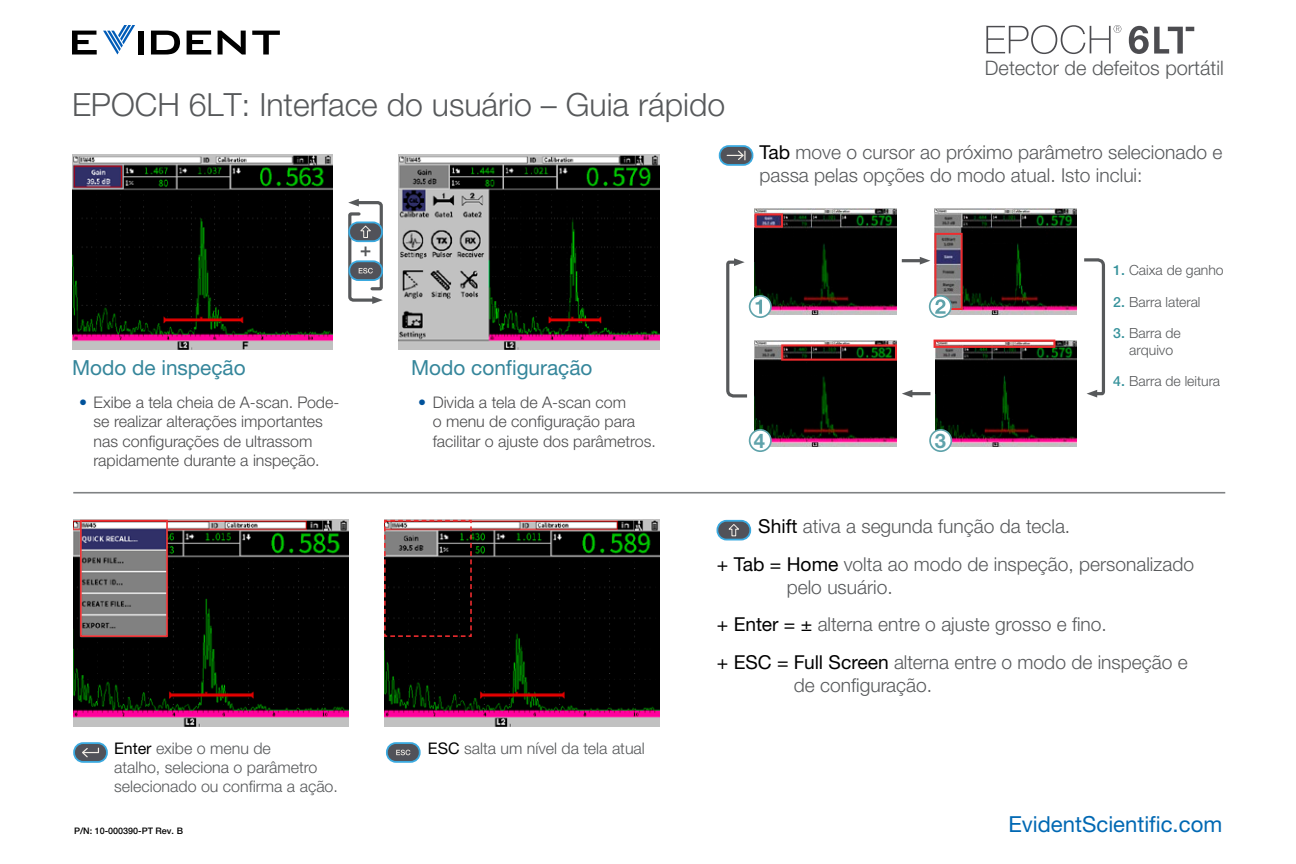
<style>
.page{position:relative;width:1296px;height:864px;background:#fff}
.page>*{position:absolute;margin:0;border:0;box-sizing:border-box;transform-origin:0 0}
.Text{font:300 32px "Helvetica Neue LTW1 G";color:#57595b}
.t1{font:22.2px "Helvetica Neue LTW1 G";color:#0068b3}
.Text-2{font:20.8px "Helvetica Neue LTW1 G";color:#35869b}
.Text-3{font:700 20.2px "Helvetica Neue LTW1 G";color:#5fa3ab}
.Text-4{font:300 20px "Helvetica Neue LTW1 G";color:#57595b}
.Text-5{font:300 19.2px/23px "Helvetica Neue LTW1 G";color:#57595b}
.t2{font:300 16px/19.2px "Helvetica Neue LTW1 G";color:#4d4d4e}
.Text-6{font:300 16px/19.2px "Helvetica Neue LTW1 G";color:#57595b}
.Text-7{font:300 14px/16.8px "Helvetica Neue LTW1 G";color:#57595b;text-align:center}
.t3{font:500 9px "Helvetica Neue LTW1 G";color:#000}
.s1{font-weight:400;color:#000}
.s2{color:#00529b}
.s3{font-weight:500;color:#36929b}
</style>
<div class="page">
<svg style="left:72px;top:31px;width:25px;height:24px"></svg>
<div style="left:139px;top:31px;width:5px;height:24px;background:#000"></div>
<svg style="left:151px;top:31px;width:29px;height:24px"></svg>
<svg style="left:187px;top:31px;width:24px;height:24px"></svg>
<svg style="left:218px;top:31px;width:28px;height:24px"></svg>
<svg style="left:252px;top:31px;width:28px;height:24px"></svg>
<svg style="left:103px;top:25px;width:32px;height:30px"></svg>
<svg style="left:1129px;top:26px;width:65px;height:28px"></svg>
<svg style="left:986px;top:25px;width:135px;height:29px"></svg>
<img style="left:72px;top:155px;width:260px;height:195px">
<img style="left:73px;top:520px;width:275px;height:207px">
<img style="left:755px;top:209px;width:141px;height:106px">
<img style="left:755px;top:341px;width:141px;height:106px">
<img style="left:399px;top:155px;width:260px;height:195px">
<img style="left:384px;top:520px;width:275px;height:207px">
<div style="left:74px;top:743px;width:33px;height:19px;background:#515259;border-radius:9px"></div>
<div style="left:73px;top:742px;width:35px;height:21px;border:2px solid #3aa9df;border-radius:9px"></div>
<svg style="left:82px;top:748px;width:17px;height:9px"></svg>
<div style="left:387px;top:743px;width:33px;height:19px;background:#515259;border-radius:9px"></div>
<div style="left:386px;top:742px;width:35px;height:21px;border:2px solid #3aa9df;border-radius:9px"></div>
<svg style="left:396px;top:750px;width:14px;height:5px"></svg>
<div style="left:717px;top:521px;width:33px;height:19px;background:#515259;border-radius:9px"></div>
<div style="left:717px;top:520px;width:34px;height:20px;border:2px solid #3aa9df;border-radius:9px"></div>
<svg style="left:728px;top:524px;width:11px;height:13px"></svg>
<div style="left:720px;top:146px;width:33px;height:19px;background:#515259;border-radius:9px"></div>
<div style="left:719px;top:145px;width:34px;height:21px;border:2px solid #3aa9df;border-radius:9px"></div>
<svg style="left:727px;top:151px;width:19px;height:9px"></svg>
<img style="left:935px;top:209px;width:141px;height:106px">
<img style="left:935px;top:341px;width:141px;height:106px">
<div style="left:930px;top:430px;width:21px;height:21px;background:#fff;border-radius:50%"></div>
<div style="left:929px;top:429px;width:23px;height:23px;border:2px solid #5fa3ab;border-radius:50%"></div>
<div style="left:750px;top:296px;width:21px;height:21px;background:#fff;border-radius:50%"></div>
<div style="left:749px;top:295px;width:23px;height:23px;border:2px solid #5fa3ab;border-radius:50%"></div>
<svg style="left:756px;top:300px;width:6px;height:14px"></svg>
<div style="left:750px;top:430px;width:21px;height:21px;background:#fff;border-radius:50%"></div>
<div style="left:749px;top:429px;width:23px;height:23px;border:2px solid #5fa3ab;border-radius:50%"></div>
<hr style="left:73px;top:492px;width:1152px;height:2px;background:#7f8284">
<div style="left:80px;top:520px;width:88px;height:117px;border:2px solid #ee2c2f"></div>
<svg style="left:384px;top:519px;width:89px;height:119px;background:#2e2424"></svg>
<svg style="left:726px;top:258px;width:24px;height:140px"></svg>
<svg style="left:1084px;top:258px;width:21px;height:140px"></svg>
<hr style="left:902px;top:259px;width:19px;height:3px;background:#57595b">
<svg style="left:920px;top:257px;width:10px;height:8px"></svg>
<hr style="left:912px;top:392px;width:18px;height:3px;background:#57595b">
<svg style="left:902px;top:390px;width:10px;height:8px"></svg>
<div style="left:934px;top:233px;width:29px;height:77px;border:2px solid #ee2c2f"></div>
<div style="left:755px;top:213px;width:28px;height:15px;border:2px solid #ee2c2f"></div>
<div style="left:781px;top:344px;width:116px;height:17px;border:2px solid #ee2c2f"></div>
<div style="left:934px;top:340px;width:121px;height:8px;border:2px solid #ee2c2f"></div>
<svg style="left:930px;top:296px;width:21px;height:21px"></svg>
<div style="left:929px;top:295px;width:23px;height:23px;border:2px solid #5fa3ab;border-radius:50%"></div>
<svg style="left:935px;top:299px;width:11px;height:15px"></svg>
<svg style="left:348px;top:199px;width:35px;height:105px"></svg>
<p class="Text" style="left:72px;top:86px;width:655px">EPOCH 6LT: Interface do usuário – Guia rápido</p>
<p class="Text-4" style="left:985px;top:56px;width:240px">Detector de defeitos portátil</p>
<p class="Text-5" style="left:759px;top:140px;width:464px"><span class="s1">Tab</span> move o cursor ao próximo parâmetro selecionado e passa pelas opções do modo atual. Isto inclui:</p>
<p class="Text-2" style="left:72px;top:355px;width:175px">Modo de inspeção</p>
<p class="t2" style="left:94px;top:393px;width:247px;text-indent:-14px"><span class="s2">•</span> Exibe a tela cheia de A-scan. Pode&shy;se realizar alterações importantes nas configurações de ultrassom rapidamente durante a inspeção.</p>
<p class="Text-2" style="left:411px;top:355px;width:183px">Modo configuração</p>
<p class="t2" style="left:433px;top:393px;width:225px;text-indent:-14px"><span class="s2">•</span> Divida a tela de A-scan com<br>o menu de configuração para facilitar o ajuste dos parâmetros.</p>
<p class="Text-3" style="left:754px;top:428px;width:13px">4</p>
<p class="Text-3" style="left:935px;top:428px;width:13px">3</p>
<p class="Text-7" style="left:1113px;top:262px;width:112px"><span class="s3">1.</span> Caixa de ganho</p>
<p class="Text-7" style="left:1113px;top:293px;width:89px"><span class="s3">2.</span> Barra lateral</p>
<p class="Text-7" style="left:1113px;top:324px;width:69px"><span class="s3">3.</span> Barra de arquivo</p>
<p class="Text-7" style="left:1113px;top:372px;width:108px"><span class="s3">4.</span> Barra de leitura</p>
<p class="Text-6" style="left:114px;top:738px;width:225px"><span class="s1">Enter</span> exibe o menu de<br>atalho, seleciona o parâmetro selecionado ou confirma a ação.</p>
<p class="Text-6" style="left:428px;top:738px;width:218px"><span class="s1">ESC</span> salta um nível da tela atual</p>
<p class="t3" style="left:74px;top:825px;width:110px">P/N: 10-000390-PT Rev. B</p>
<p class="Text-5" style="left:758px;top:515px;width:314px"><span class="s1">Shift</span> ativa a segunda função da tecla.</p>
<p class="Text-5" style="left:787px;top:552px;width:409px;text-indent:-70px"><span class="s1">+ Tab = Home</span> volta ao modo de inspeção, personalizado pelo usuário.</p>
<p class="Text-5" style="left:717px;top:613px;width:392px"><span class="s1">+ Enter = ±</span> alterna entre o ajuste grosso e fino.</p>
<p class="Text-5" style="left:794px;top:650px;width:395px;text-indent:-77px"><span class="s1">+ ESC = Full Screen</span> alterna entre o modo de inspeção e de configuração.</p>
<p class="t1" style="left:1008px;top:810px;width:215px">EvidentScientific.com</p>
</div>
